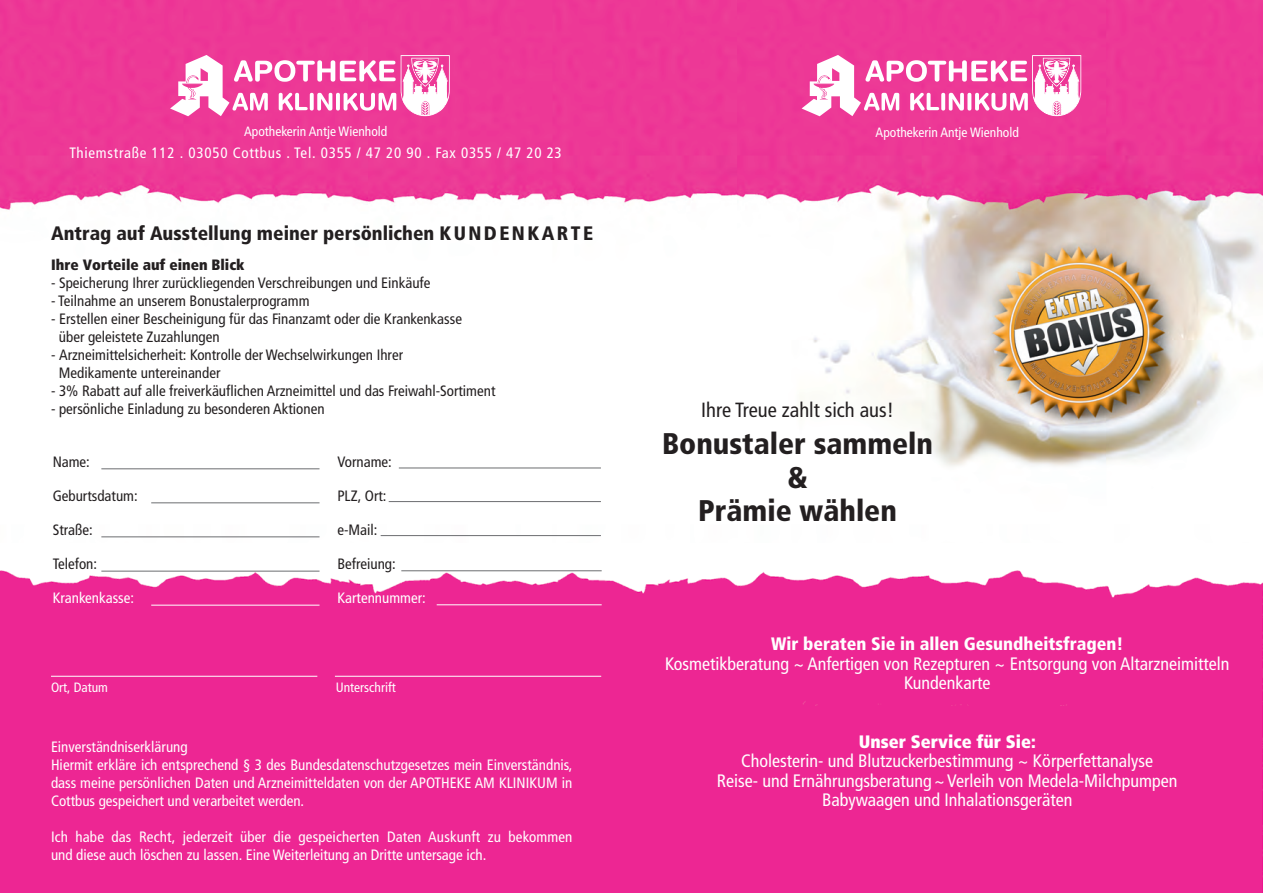
<style>
.page{position:relative;width:1263px;height:893px;background:#fff}
.page>*{position:absolute;margin:0;border:0;box-sizing:border-box;transform-origin:0 0}
.t1{font:900 condensed 29.85px/33.6px "Frutiger CE";color:#231f20;text-align:center}
.t2{font:condensed 20.55px "Frutiger LT";color:#231f20}
.t3{font:900 condensed 19.5px "Frutiger CE";color:#231f20}
.t4{font:condensed 18px/19.5px "Frutiger LT";color:#fff;text-align:center}
.t5{font:900 condensed 18px "Frutiger CE";color:#fff}
.t6{font:900 condensed 18px "Frutiger LT";color:#fff}
.t7{font:condensed 15px/18px "Frutiger LT";color:#231f20}
.t8{font:condensed 15px/18px "Frutiger LT";color:#fff}
.t9{font:condensed 15px "Frutiger LT";letter-spacing:.05em;color:#fff}
.t10{font:900 condensed 15px "Frutiger CE";color:#231f20}
.t11{font:condensed 13.5px "Frutiger LT";color:#fff}
</style>
<div class="page">
<img style="left:0;top:0;width:1263px;height:538px">
<div style="left:0;top:570px;width:1263px;height:323px;background:#ed2693"></div>
<svg style="left:801px;top:55px;width:280px;height:61px"></svg>
<svg style="left:170px;top:55px;width:280px;height:61px"></svg>
<hr style="left:51px;top:676px;width:266px;height:1px;background:#fff">
<hr style="left:101px;top:469px;width:218px;height:1px;background:#6c6d70">
<hr style="left:151px;top:503px;width:168px;height:1px;background:#6c6d70">
<hr style="left:151px;top:605px;width:168px;height:1px;background:#fff">
<hr style="left:101px;top:537px;width:218px;height:1px;background:#6c6d70">
<hr style="left:101px;top:571px;width:218px;height:1px;background:#6c6d70">
<hr style="left:335px;top:676px;width:266px;height:1px;background:#fff">
<hr style="left:399px;top:468px;width:202px;height:1px;background:#6c6d70">
<hr style="left:389px;top:501px;width:212px;height:1px;background:#6c6d70">
<hr style="left:381px;top:535px;width:220px;height:1px;background:#6c6d70">
<hr style="left:401px;top:570px;width:201px;height:1px;background:#6c6d70">
<hr style="left:437px;top:604px;width:165px;height:1px;background:#fff">
<p class="t11" style="left:244px;top:123px;width:145px">Apothekerin Antje Wienhold</p>
<p class="t11" style="left:876px;top:125px;width:145px">Apothekerin Antje Wienhold</p>
<p class="t9" style="left:70px;top:144px;width:494px">Thiemstraße 112 . 03050 Cottbus . Tel. 0355 / 47 20 90 . Fax 0355 / 47 20 23</p>
<h3 class="t3" style="left:51px;top:225px;width:544px">Antrag auf Ausstellung meiner persönlichen KUNDENKARTE</h3>
<p class="t10" style="left:51px;top:259px;width:195px">Ihre Vorteile auf einen Blick</p>
<p class="t7" style="left:51px;top:274px;width:381px">- Speicherung Ihrer zurückliegenden Verschreibungen und Einkäufe</p>
<p class="t7" style="left:51px;top:292px;width:260px">- Teilnahme an unserem Bonustalerprogramm</p>
<p class="t7" style="left:59px;top:310px;width:405px;text-indent:-8px">- Erstellen einer Bescheinigung für das Finanzamt oder die Krankenkasse über geleistete Zuzahlungen</p>
<p class="t7" style="left:59px;top:346px;width:346px;text-indent:-8px">- Arzneimittelsicherheit: Kontrolle der Wechselwirkungen Ihrer<br>Medikamente untereinander</p>
<p class="t7" style="left:51px;top:382px;width:446px">- 3% Rabatt auf alle freiverkäuflichen Arzneimittel und das Freiwahl-Sortiment</p>
<p class="t7" style="left:51px;top:400px;width:275px">- persönliche Einladung zu besonderen Aktionen</p>
<p class="t7" style="left:53px;top:453px;width:39px">Name:</p>
<p class="t7" style="left:53px;top:487px;width:86px">Geburtsdatum:</p>
<p class="t7" style="left:53px;top:521px;width:41px">Straße:</p>
<p class="t7" style="left:53px;top:555px;width:46px">Telefon:</p>
<p class="t8" style="left:53px;top:589px;width:83px">Krankenkasse:</p>
<p class="t7" style="left:337px;top:453px;width:56px">Vorname:</p>
<p class="t7" style="left:337px;top:487px;width:51px">PLZ, Ort:</p>
<p class="t7" style="left:337px;top:521px;width:41px">e-Mail:</p>
<p class="t7" style="left:337px;top:555px;width:60px">Befreiung:</p>
<p class="t8" style="left:337px;top:589px;width:90px">Kartennummer:</p>
<p class="t11" style="left:51px;top:679px;width:58px">Ort, Datum</p>
<p class="t11" style="left:336px;top:679px;width:61px">Unterschrift</p>
<p class="t8" style="left:51px;top:738px;width:523px">Einverständniserklärung<br>Hiermit erkläre ich entsprechend § 3 des Bundesdatenschutzgesetzes mein Einverständnis, dass meine persönlichen Daten und Arzneimitteldaten von der APOTHEKE AM KLINIKUM in Cottbus gespeichert und verarbeitet werden.</p>
<p class="t8" style="left:51px;top:828px;width:523px">Ich habe das Recht, jederzeit über die gespeicherten Daten Auskunft zu bekommen und diese auch löschen zu lassen. Eine Weiterleitung an Dritte untersage ich.</p>
<h2 class="t2" style="left:701px;top:398px;width:194px">Ihre Treue zahlt sich aus!</h2>
<h1 class="t1" style="left:662px;top:429px;width:273px">Bonustaler sammeln &amp;<br>Prämie wählen</h1>
<p class="t5" style="left:771px;top:637px;width:354px">Wir beraten Sie in allen Gesundheitsfragen!</p>
<p class="t4" style="left:665px;top:654px;width:566px">Kosmetikberatung ~ Anfertigen von Rezepturen ~ Entsorgung von Altarzneimitteln<br>Kundenkarte</p>
<p class="t6" style="left:859px;top:730px;width:179px">Unser Service für Sie:</p>
<p class="t4" style="left:717px;top:751px;width:462px">Cholesterin- und Blutzuckerbestimmung ~ Körperfettanalyse<br>Reise- und Ernährungsberatung ~ Verleih von Medela-Milchpumpen<br>Babywaagen und Inhalationsgeräten</p>
</div>
